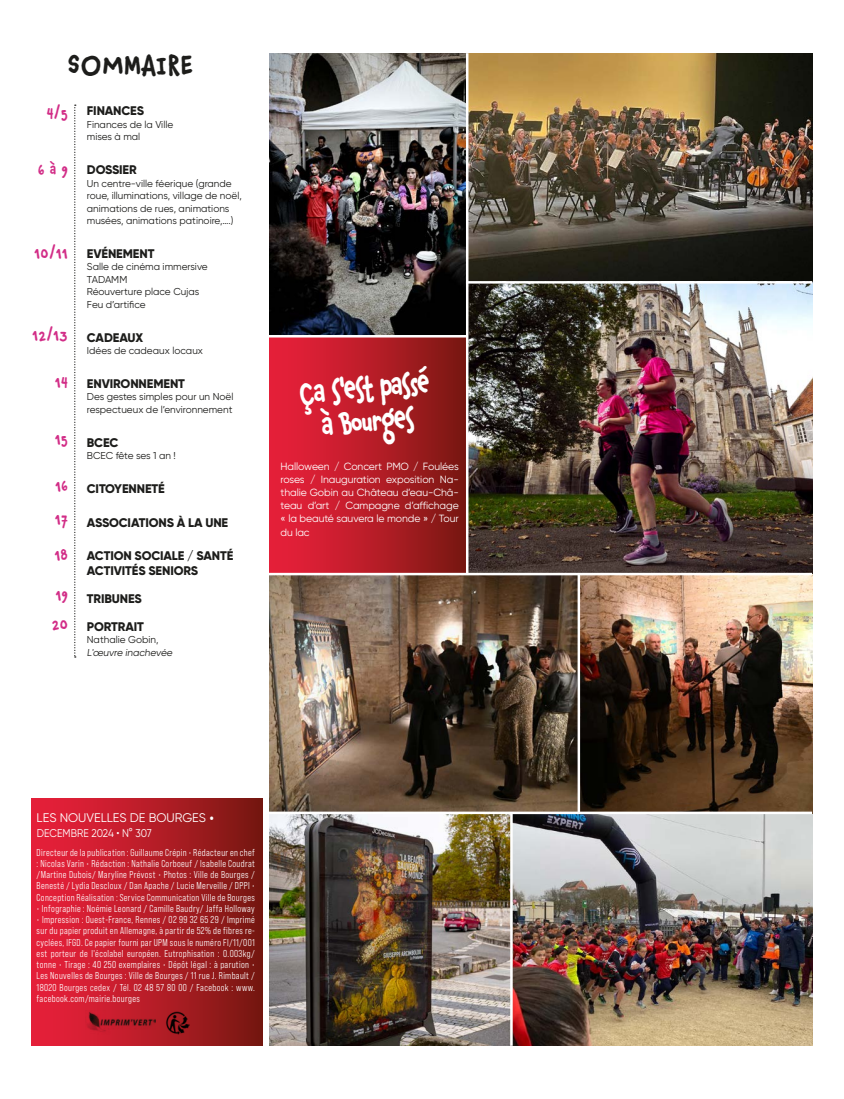
<style>
.page{position:relative;width:844px;height:1099px;background:#fff}
.page>*{position:absolute;margin:0;border:0;box-sizing:border-box;transform-origin:0 0}
.t1{font:700 33.5px/33.9px "Chauncy Pro";color:#fff;text-align:center;scale:.88 1}
.t2{font:700 30px "Chauncy Pro";letter-spacing:.015em;color:#1d1d1b}
.t3{font:700 16.25px/32.8px "Chauncy Pro";letter-spacing:.03em;color:#d22d87;scale:.95 1}
.t4{font:800 12.5px/15px "Gilroy";letter-spacing:-.01em;color:#1d1d1b}
.t5{font:12.5px "Gilroy";color:#fff}
.t6{font:11.25px "Gilroy";letter-spacing:.005em;color:#fff;scale:.9 1}
.t7{font:10.5px/13px "Gilroy";letter-spacing:-.01em;color:#fff;text-align:justify}
.t8{font:10px/11.2px "Bebas Neue Pro Sm E Md";letter-spacing:.04em;color:#fff;text-align:justify;scale:.9 1}
.t9{font:10px/12.5px "Gilroy";color:#1d1d1b}
.s1{font-family:"DIN Pro";font-weight:500;font-style:italic;font-size:11.25px}
</style>
<div class="page">
<div style="left:31px;top:798px;width:231px;height:247px;background:linear-gradient(to right,#f1213d,#7a1812)"></div>
<img style="left:85px;top:1010px;width:70px;height:24px">
<img style="left:165px;top:1011px;width:24px;height:23px">
<svg style="left:74px;top:105px;width:2px;height:552px"></svg>
<img style="left:269px;top:814px;width:241px;height:231px">
<img style="left:512px;top:814px;width:299px;height:231px">
<div style="left:269px;top:330px;width:200px;height:244px;background:linear-gradient(to right,#f1213d,#7b1912)"></div>
<img style="left:269px;top:53px;width:197px;height:282px">
<img style="left:468px;top:53px;width:343px;height:228px">
<img style="left:269px;top:575px;width:308px;height:236px">
<img style="left:468px;top:283px;width:343px;height:290px">
<img style="left:580px;top:575px;width:231px;height:236px">
<hr style="left:267px;top:573px;width:544px;height:2px;background:#fff">
<hr style="left:267px;top:335px;width:199px;height:2px;background:#fff">
<hr style="left:466px;top:53px;width:2px;height:520px;background:#fff">
<h2 class="t2" style="left:67px;top:47px;width:127px">SOMMAIRE</h2>
<h3 class="t3" style="left:47px;top:96px;width:23px">4/5</h3>
<h3 class="t3" style="left:38px;top:153px;width:32px">6 à 9</h3>
<h3 class="t3" style="left:35px;top:236px;width:36px">10/11</h3>
<h3 class="t3" style="left:32px;top:318px;width:39px">12/13</h3>
<h3 class="t3" style="left:55px;top:365px;width:15px">14</h3>
<h3 class="t3" style="left:55px;top:422px;width:15px">15</h3>
<h3 class="t3" style="left:55px;top:469px;width:15px">16<br>17</h3>
<h3 class="t3" style="left:55px;top:538px;width:15px">18</h3>
<h3 class="t3" style="left:52px;top:580px;width:18px;line-height:29.1px">19<br>20</h3>
<p class="t4" style="left:87px;top:103px;width:59px">FINANCES</p>
<p class="t9" style="left:87px;top:118px;width:88px">Finances de la Ville mises à mal</p>
<p class="t4" style="left:87px;top:162px;width:51px">DOSSIER</p>
<p class="t9" style="left:87px;top:177px;width:156px">Un centre-ville féerique (grande roue, illuminations, village de noël, animations de rues, animations musées, animations patinoire,….)</p>
<p class="t4" style="left:87px;top:246px;width:69px">EVÉNEMENT</p>
<p class="t9" style="left:87px;top:260px;width:122px">Salle de cinéma immersive<br>TADAMM<br>Réouverture place Cujas<br>Feu d’artifice</p>
<p class="t4" style="left:87px;top:329px;width:58px">CADEAUX</p>
<p class="t9" style="left:87px;top:344px;width:118px">Idées de cadeaux locaux</p>
<p class="t4" style="left:87px;top:376px;width:100px">ENVIRONNEMENT</p>
<p class="t9" style="left:87px;top:390px;width:148px">Des gestes simples pour un Noël respectueux de l’environnement</p>
<p class="t4" style="left:87px;top:434px;width:33px">BCEC</p>
<p class="t9" style="left:87px;top:449px;width:90px">BCEC fête ses 1 an !</p>
<p class="t4" style="left:87px;top:481px;width:79px">CITOYENNETÉ</p>
<p class="t4" style="left:87px;top:514px;width:143px">ASSOCIATIONS À LA UNE</p>
<p class="t4" style="left:87px;top:548px;width:148px">ACTION SOCIALE / SANTÉ<br>ACTIVITÉS SENIORS</p>
<p class="t4" style="left:87px;top:591px;width:56px">TRIBUNES</p>
<p class="t4" style="left:87px;top:618px;width:58px">PORTRAIT</p>
<p class="t9" style="left:87px;top:633px;width:89px">Nathalie Gobin,<br>L'œuvre inachevée</p>
<h1 class="t1" style="left:298px;top:377px;width:150px;rotate:-5deg">Ça s'est passé à Bourges</h1>
<p class="t7" style="left:280px;top:460px;width:180px">Halloween / Concert PMO / Foulées roses / Inauguration exposition Na&shy;thalie Gobin au Château d’eau-Châ&shy;teau d’art / Campagne d’affichage « la beauté sauvera le monde » / Tour du lac</p>
<p class="t5" style="left:37px;top:810px;width:179px">LES NOUVELLES DE BOURGES <span class="s1">•</span></p>
<p class="t6" style="left:37px;top:826px;width:129px">DECEMBRE 2024 • N° 307</p>
<p class="t8" style="left:37px;top:846px;width:244px">Directeur de la publication : Guillaume Crépin • Rédacteur en chef : Nicolas Varin • Rédaction : Nathalie Corboeuf / Isabelle Coudrat /Martine Dubois/ Maryline Prévost • Photos : Ville de Bourges / Benesté / Lydia Descloux / Dan Apache / Lucie Merveille / DPPI • Conception Réalisation : Service Communication Ville de Bourges</p>
<p class="t8" style="left:37px;top:902px;width:244px">• Infographie : Noémie Leonard / Camille Baudry/ Jaffa Holloway</p>
<p class="t8" style="left:37px;top:913px;width:244px">• Impression : Ouest-France, Rennes / 02 99 32 65 29 / Imprimé sur du papier produit en Allemagne, à partir de 52% de fibres re&shy;cyclées, IFGD. Ce papier fourni par UPM sous le numéro FI/11/001 est porteur de l'écolabel européen. Eutrophisation : 0.003kg/ tonne • Tirage : 40 250 exemplaires • Dépôt légal : à parution • Les Nouvelles de Bourges : Ville de Bourges / 11 rue J. Rimbault / 18020 Bourges cedex / Tél. 02 48 57 80 00 / Facebook : www. facebook.com/mairie.bourges</p>
</div>
